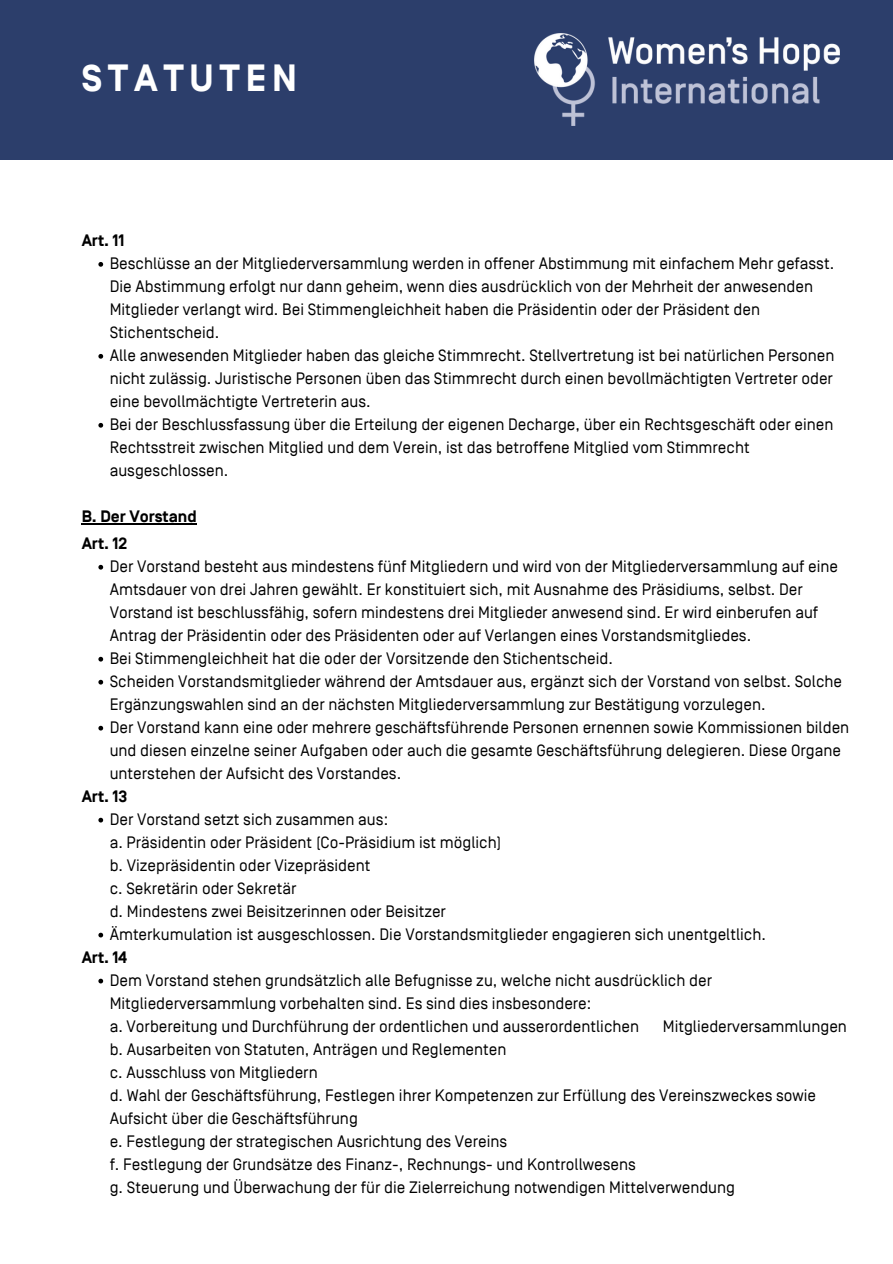
<style>
.page{position:relative;width:893px;height:1264px;background:#fff}
.page>*{position:absolute;margin:0;border:0;box-sizing:border-box;transform-origin:0 0}
.t1{font:700 37.8px "Simplon Norm";letter-spacing:.16em;color:#fff}
.t2{font:16.5px/23px "Simplon Norm";color:#000}
.t3{font:700 16.5px "Simplon Norm";color:#000}
.s1{color:#fff}
</style>
<div class="page">
<div style="left:0;top:0;width:892px;height:160px;background:#2c3e6b"></div>
<svg style="left:98px;top:262px;width:5px;height:5px"></svg>
<svg style="left:98px;top:354px;width:5px;height:5px"></svg>
<svg style="left:98px;top:423px;width:5px;height:4px"></svg>
<svg style="left:98px;top:565px;width:5px;height:4px"></svg>
<svg style="left:98px;top:657px;width:5px;height:4px"></svg>
<svg style="left:98px;top:679px;width:5px;height:5px"></svg>
<svg style="left:98px;top:725px;width:5px;height:5px"></svg>
<svg style="left:98px;top:817px;width:5px;height:5px"></svg>
<svg style="left:98px;top:932px;width:5px;height:5px"></svg>
<svg style="left:98px;top:978px;width:5px;height:5px"></svg>
<hr style="left:82px;top:523px;width:115px;height:1px;background:#000">
<img style="left:535px;top:34px;width:304px;height:91px">
<p class="t1" style="left:82px;top:58px;width:217px">STATUTEN</p>
<p class="t3" style="left:82px;top:231px;width:44px">Art. 11</p>
<p class="t2" style="left:110px;top:252px;width:726px">Beschlüsse an der Mitgliederversammlung werden in offener Abstimmung mit einfachem Mehr gefasst.<br>Die Abstimmung erfolgt nur dann geheim, wenn dies ausdrücklich von der Mehrheit der anwesenden Mitglieder verlangt wird. Bei Stimmengleichheit haben die Präsidentin oder der Präsident den Stichentscheid.</p>
<p class="t2" style="left:110px;top:344px;width:726px;text-align:justify">Alle anwesenden Mitglieder haben das gleiche Stimmrecht. Stellvertretung ist bei natürlichen Personen nicht zulässig. Juristische Personen üben das Stimmrecht durch einen bevollmächtigten Vertreter oder eine bevollmächtigte Vertreterin aus.</p>
<p class="t2" style="left:110px;top:413px;width:725px">Bei der Beschlussfassung über die Erteilung der eigenen Decharge, über ein Rechtsgeschäft oder einen<br>Rechtsstreit zwischen Mitglied und dem Verein, ist das betroffene Mitglied vom Stimmrecht ausgeschlossen.</p>
<p class="t3" style="left:82px;top:507px;width:116px">B. Der Vorstand</p>
<p class="t3" style="left:82px;top:534px;width:47px">Art. 12</p>
<p class="t2" style="left:110px;top:555px;width:730px">Der Vorstand besteht aus mindestens fünf Mitgliedern und wird von der Mitgliederversammlung auf eine Amtsdauer von drei Jahren gewählt. Er konstituiert sich, mit Ausnahme des Präsidiums, selbst. Der Vorstand ist beschlussfähig, sofern mindestens drei Mitglieder anwesend sind. Er wird einberufen auf Antrag der Präsidentin oder des Präsidenten oder auf Verlangen eines Vorstandsmitgliedes.</p>
<p class="t2" style="left:110px;top:647px;width:504px">Bei Stimmengleichheit hat die oder der Vorsitzende den Stichentscheid.</p>
<p class="t2" style="left:110px;top:670px;width:734px">Scheiden Vorstandsmitglieder während der Amtsdauer aus, ergänzt sich der Vorstand von selbst. Solche<br>Ergänzungswahlen sind an der nächsten Mitgliederversammlung zur Bestätigung vorzulegen.</p>
<p class="t2" style="left:110px;top:716px;width:741px">Der Vorstand kann eine oder mehrere geschäftsführende Personen ernennen sowie Kommissionen bilden und diesen einzelne seiner Aufgaben oder auch die gesamte Geschäftsführung delegieren. Diese Organe unterstehen der Aufsicht des Vorstandes.</p>
<p class="t2" style="left:110px;top:808px;width:280px">Der Vorstand setzt sich zusammen aus:</p>
<p class="t3" style="left:82px;top:787px;width:47px">Art. 13</p>
<p class="t2" style="left:110px;top:831px;width:393px">a. Präsidentin oder Präsident (Co-Präsidium ist möglich)</p>
<p class="t2" style="left:110px;top:854px;width:262px">b. Vizepräsidentin oder Vizepräsident</p>
<p class="t2" style="left:110px;top:877px;width:188px">c. Sekretärin oder Sekretär</p>
<p class="t2" style="left:110px;top:900px;width:338px">d. Mindestens zwei Beisitzerinnen oder Beisitzer</p>
<p class="t3" style="left:82px;top:948px;width:47px">Art. 14</p>
<p class="t2" style="left:110px;top:923px;width:657px">Ämterkumulation ist ausgeschlossen. Die Vorstandsmitglieder engagieren sich unentgeltlich.</p>
<p class="t2" style="left:110px;top:969px;width:603px">Dem Vorstand stehen grundsätzlich alle Befugnisse zu, welche nicht ausdrücklich der<br>Mitgliederversammlung vorbehalten sind. Es sind dies insbesondere:</p>
<p class="t2" style="left:110px;top:1015px;width:738px">a. Vorbereitung und Durchführung der ordentlichen und ausserordentlichen <span class="s1">___</span>Mitgliederversammlungen</p>
<p class="t2" style="left:110px;top:1038px;width:398px">b. Ausarbeiten von Statuten, Anträgen und Reglementen</p>
<p class="t2" style="left:110px;top:1061px;width:209px">c. Ausschluss von Mitgliedern</p>
<p class="t2" style="left:110px;top:1084px;width:708px">d. Wahl der Geschäftsführung, Festlegen ihrer Kompetenzen zur Erfüllung des Vereinszweckes sowie<br>Aufsicht über die Geschäftsführung</p>
<p class="t2" style="left:110px;top:1130px;width:399px">e. Festlegung der strategischen Ausrichtung des Vereins</p>
<p class="t2" style="left:110px;top:1153px;width:527px">f. Festlegung der Grundsätze des Finanz-, Rechnungs- und Kontrollwesens</p>
<p class="t2" style="left:110px;top:1176px;width:627px">g. Steuerung und Überwachung der für die Zielerreichung notwendigen Mittelverwendung</p>
</div>
